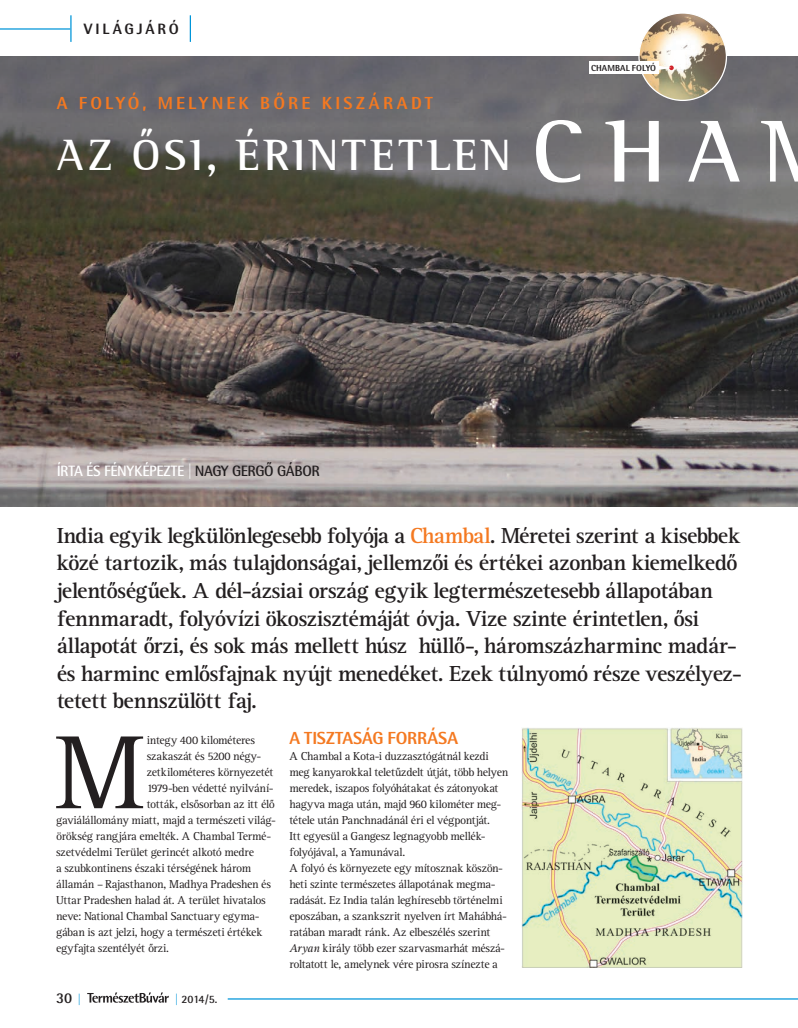
<style>
.page{position:relative;width:798px;height:1028px;background:#fff}
.page>*{position:absolute;margin:0;border:0;box-sizing:border-box;transform-origin:0 0}
.t1{font:107.62px "Rotis Srf PFL";color:#231f20}
.t2{font:700 45px "Rotis Sm Srf PFL";letter-spacing:.105em;color:#fff}
.t3{font:700 22.5px/27.5px "Rotis Srf PFL";letter-spacing:-.005em;color:#231f20}
.t4{font:700 17.5px "Rotis Sm Sn XPFL";letter-spacing:.21em;color:#f47921}
.t5{font:700 17.5px "Rotis Sm Sn XPFL";letter-spacing:.01em;color:#f47921}
.t6{font:700 15px "Rotis Sm Sn PFL";color:#231f20}
.t7{font:700 15px "Rotis Sm Sn PFL";color:#fff}
.t8{font:700 15px "Rotis Sm Sn XPFL";letter-spacing:.205em;color:#231f20}
.t9{font:11.88px/16px "Rotis Srf PFL";color:#231f20}
.t10{font:700 11.25px "Rotis Sm Sn PFL";color:#231f20}
.t11{font:700 8.75px "Rotis Sm Sn XPFL";letter-spacing:.03em;color:#231f20}
.s1{font-size:90px}
.s2{color:#fff}
.s3{color:#f47921}
.s4{font-style:italic}
.s5{font-size:11.25px;color:#0095d9}
.s6{color:#0095d9}
</style>
<div class="page">
<svg style="left:87px;top:992px;width:82px;height:10px"></svg>
<hr style="left:228px;top:998px;width:569px;height:1px;background:#0095d9">
<img style="left:0;top:57px;width:797px;height:450px">
<img style="left:638px;top:13px;width:88px;height:87px;border-radius:44px">
<div style="left:588px;top:61px;width:70px;height:12px;background:#fff"></div>
<svg style="left:658px;top:65px;width:15px;height:5px"></svg>
<hr style="left:0;top:28px;width:70px;height:2px;background:#0095d9">
<svg style="left:190px;top:15px;width:1px;height:27px"></svg>
<svg style="left:70px;top:15px;width:1px;height:27px"></svg>
<img style="left:521px;top:727px;width:220px;height:240px">
<p class="t8" style="left:84px;top:20px;width:96px">VILÁG JÁRÓ</p>
<h3 class="t4" style="left:57px;top:92px;width:377px">A FOLYÓ, M ELYNEK BŐRE KISZÁRADT</h3>
<p class="t11" style="left:591px;top:62px;width:66px">CHAMBAL FOLYÓ</p>
<h2 class="t2" style="left:57px;top:128px;width:778px">AZ ŐSI, ÉRINTETLEN <span class="s1">C H A M</span></h2>
<p class="t7" style="left:57px;top:461px;width:8px">ÍRTA</p>
<p class="t7" style="left:86px;top:461px;width:26px">ÉS FÉNYKÉPEZTE</p>
<p class="t6" style="left:187px;top:461px;width:133px"><span class="s2">|</span> Nagy Gergő Gábor</p>
<p class="t3" style="left:57px;top:522px;width:685px">India egyik legkülönlegesebb folyója a <span class="s3">Chambal</span>. Méretei szerint a kisebbek közé tartozik, más tulajdonságai, jellemzői és értékei azonban kiemelkedő jelentőségűek. A dél-ázsiai ország egyik legtermészetesebb állapotában fennmaradt, folyóvízi ökoszisztémáját óvja. Vize szinte érintetlen, ősi állapotát őrzi, és sok más mellett húsz hüllő-, háromszázharminc madár&shy;és harminc emlősfajnak nyújt menedéket. Ezek túlnyomó része veszélyez&shy;tetett bennszülött faj.</p>
<h1 class="t1" style="left:55px;top:711px;width:95px">M</h1>
<p class="t9" style="left:147px;top:732px;width:110px">integy 400 kilométeres</p>
<h3 class="t5" style="left:289px;top:727px;width:170px">A TISZTASÁG FORRÁSA</h3>
<p class="t9" style="left:289px;top:748px;width:220px">A Chambal a Kota-i duzzasztógátnál kezdi meg kanyarokkal teletűzdelt útját, több helyen meredek, iszapos folyóhátakat és zátonyokat hagyva maga után, majd 960 kilométer meg&shy;tétele után Panchnadánál éri el végpontját.<br>Itt egyesül a Gangesz legnagyobb mellék&shy;folyójával, a Yamunával.<br>A folyó és környezete egy mítosznak köszön&shy;heti szinte természetes állapotának megma&shy;radását. Ez India talán leghíresebb történelmi eposzában, a szankszrit nyelven írt Mahábhá&shy;ratában maradt ránk. Az elbeszélés szerint <span class="s4">Aryan</span> király több ezer szarvasmarhát mészá&shy;roltatott le, amelynek vére pirosra színezte a</p>
<p class="t9" style="left:147px;top:748px;width:115px">szakaszát és 5200 négy-</p>
<p class="t9" style="left:147px;top:764px;width:128px">zetkilométeres környezetét</p>
<p class="t9" style="left:147px;top:780px;width:128px">1979-ben védetté nyilvání-</p>
<p class="t9" style="left:147px;top:796px;width:129px">tották, elsősorban az itt élő</p>
<p class="t9" style="left:56px;top:812px;width:220px">gaviálállomány miatt, majd a természeti világ-</p>
<p class="t9" style="left:56px;top:828px;width:216px">örökség rangjára emelték. A Chambal Termé-</p>
<p class="t9" style="left:56px;top:844px;width:199px">szetvédelmi Terület gerincét alkotó medre</p>
<p class="t9" style="left:56px;top:860px;width:196px">a szubkontinens északi térségének három</p>
<p class="t9" style="left:56px;top:876px;width:216px">államán – Rajasthanon, Madhya Pradeshen és</p>
<p class="t9" style="left:56px;top:892px;width:211px">Uttar Pradeshen halad át. A terület hivatalos</p>
<p class="t9" style="left:56px;top:908px;width:204px">neve: National Chambal Sanctuary egyma-</p>
<p class="t9" style="left:56px;top:924px;width:207px">gában is azt jelzi, hogy a természeti értékek</p>
<p class="t9" style="left:56px;top:940px;width:114px">egyfajta szentélyét őrzi.</p>
<p class="t6" style="left:56px;top:988px;width:25px">30 <span class="s5">|</span></p>
<p class="t10" style="left:175px;top:992px;width:44px"><span class="s6">|</span> 2014/5.</p>
</div>
